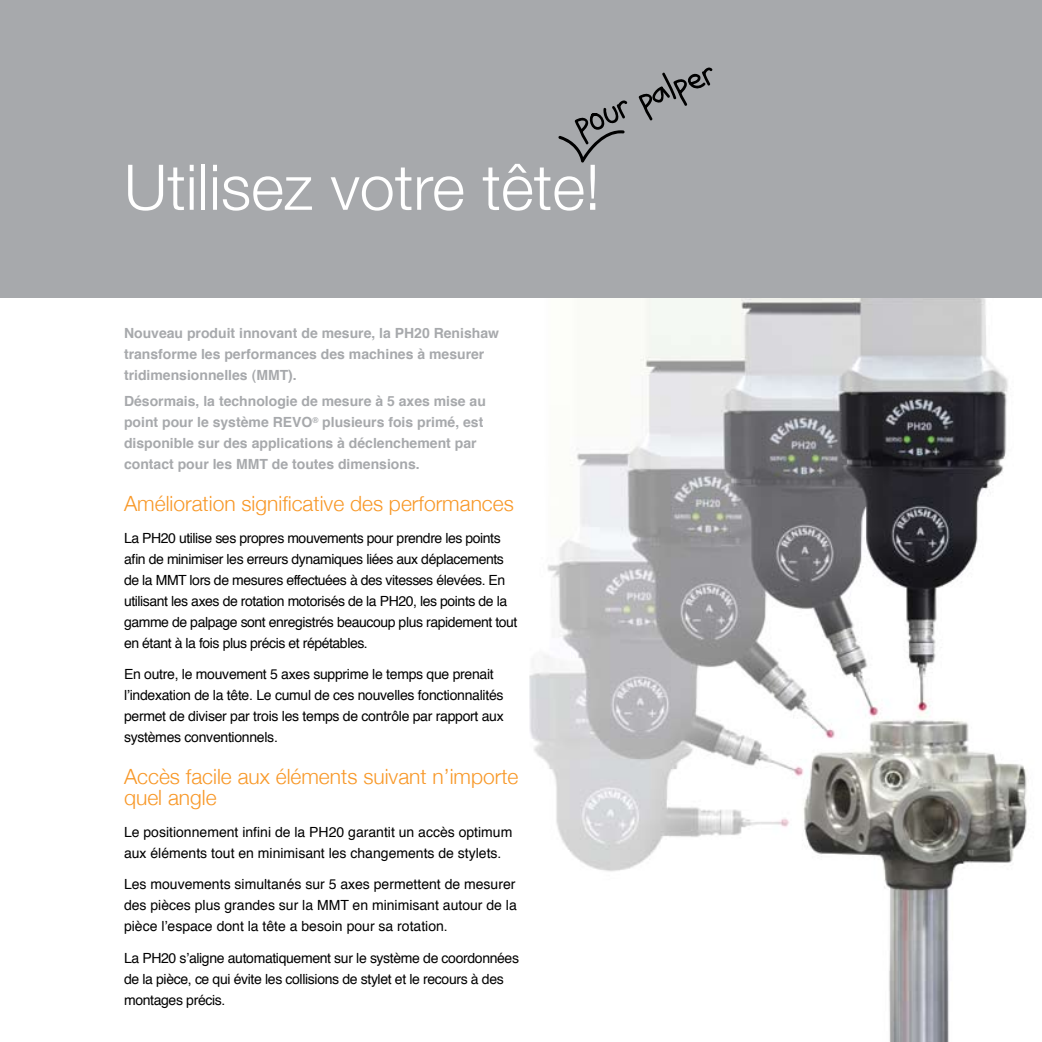
<style>
.page{position:relative;width:1042px;height:1042px;background:#fff}
.page>*{position:absolute;margin:0;border:0;box-sizing:border-box;transform-origin:0 0}
.t1{font:300 63px "Helvetica Neue";color:#fff}
.t2{font:300 21px/21px "Helvetica Neue";color:#f89828}
.t3{font:14px/21px "Helvetica";letter-spacing:-.025em;color:#000}
.t4{font:700 14px/21px "Helvetica";color:#a7a9ac}
.t5{font:14px/21px "Helvetica";color:#000}
</style>
<div class="page">
<img style="left:529px;top:298px;width:498px;height:744px">
<div style="left:0;top:0;width:1042px;height:298px;background:#a7a9ac"></div>
<svg style="left:638px;top:67px;width:75px;height:54px"></svg>
<svg style="left:558px;top:100px;width:70px;height:62px"></svg>
<h1 class="t1" style="left:124px;top:149px;width:478px">Utilisez votre tête!</h1>
<p class="t4" style="left:124px;top:323px;width:376px">Nouveau produit innovant de mesure, la PH20 Renishaw transforme les performances des machines à mesurer tridimensionnelles (MMT).</p>
<p class="t4" style="left:124px;top:391px;width:363px">Désormais, la technologie de mesure à 5 axes mise au point pour le système REVO<sup>®</sup> plusieurs fois primé, est disponible sur des applications à déclenchement par contact pour les MMT de toutes dimensions.</p>
<h2 class="t2" style="left:124px;top:493px;width:391px">Amélioration significative des performances</h2>
<p class="t3" style="left:124px;top:528px;width:395px">La PH20 utilise ses propres mouvements pour prendre les points afin de minimiser les erreurs dynamiques liées aux déplacements de la MMT lors de mesures effectuées à des vitesses élevées. En utilisant les axes de rotation motorisés de la PH20, les points de la gamme de palpage sont enregistrés beaucoup plus rapidement tout en étant à la fois plus précis et répétables.</p>
<p class="t3" style="left:124px;top:664px;width:381px">En outre, le mouvement 5 axes supprime le temps que prenait l’indexation de la tête. Le cumul de ces nouvelles fonctionnalités permet de diviser par trois les temps de contrôle par rapport aux systèmes conventionnels.</p>
<h2 class="t2" style="left:124px;top:766px;width:396px">Accès facile aux éléments suivant n’importe quel angle</h2>
<p class="t5" style="left:124px;top:822px;width:390px">Le positionnement infini de la PH20 garantit un accès optimum aux éléments tout en minimisant les changements de stylets.</p>
<p class="t3" style="left:124px;top:874px;width:394px;text-align:justify">Les mouvements simultanés sur 5 axes permettent de mesurer des pièces plus grandes sur la MMT en minimisant autour de la pièce l’espace dont la tête a besoin pour sa rotation.</p>
<p class="t3" style="left:124px;top:948px;width:396px">La PH20 s’aligne automatiquement sur le système de coordonnées de la pièce, ce qui évite les collisions de stylet et le recours à des montages précis.</p>
</div>
